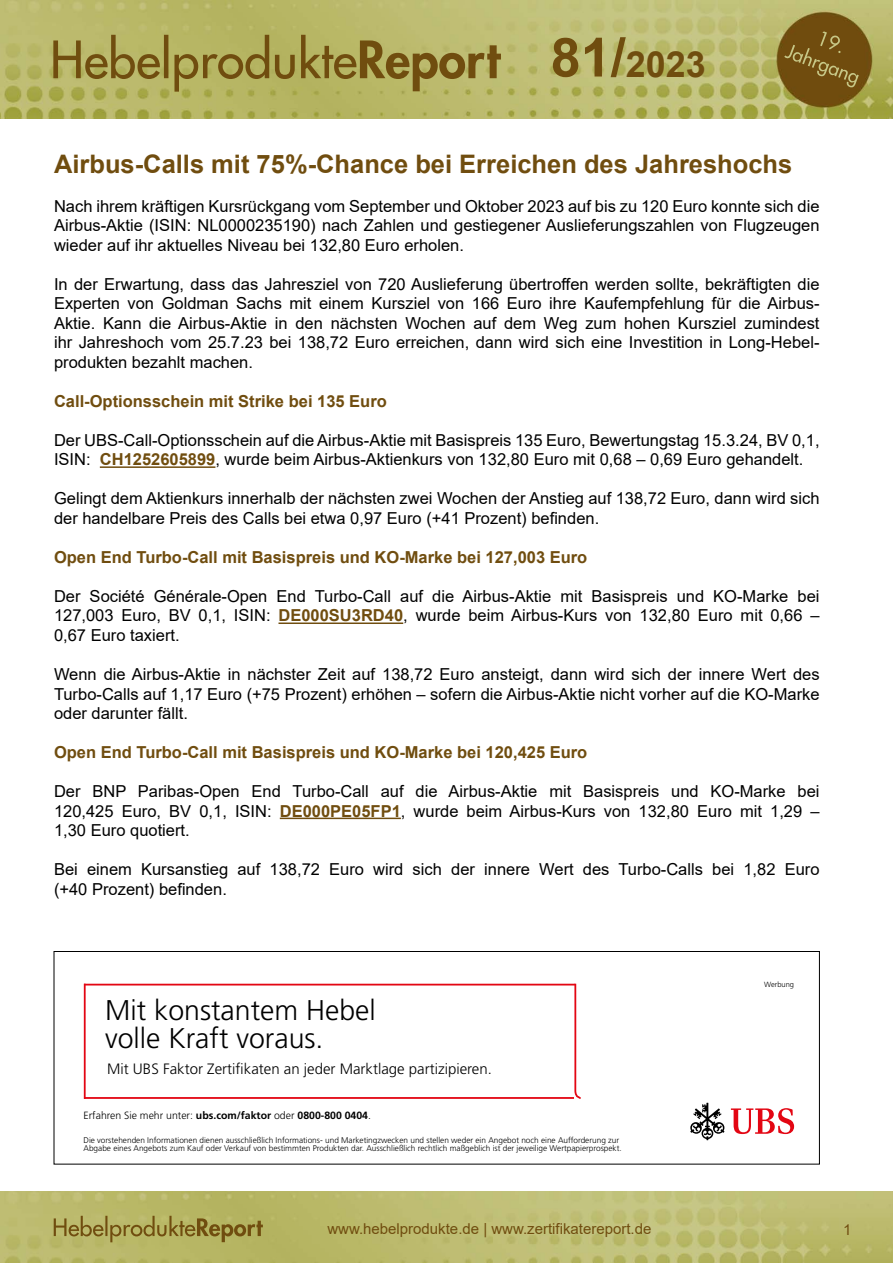
<style>
.page{position:relative;width:893px;height:1263px;background:#fff}
.page>*{position:absolute;margin:0;border:0;box-sizing:border-box;transform-origin:0 0}
.t1{font:700 36px "Arial";color:#704d0f}
.t2{font:300 28.5px/28.5px "Frutiger LT Std";color:#000}
.t3{font:700 25.5px "Arial";color:#704d0f}
.t4{font:16.5px/19.5px "Arial";color:#000;text-align:justify}
.t5{font:700 16.5px "Arial";color:#704d0f}
.t6{font:300 15px "Frutiger LT Std";color:#000}
.t7{font:15px "Arial";color:#704d0f}
.t8{font:300 10.5px "Frutiger LT Std";color:#000}
.t9{font:300 8.25px/8.2px "Frutiger LT Std";color:#000}
.t10{font:300 7.5px "Frutiger LT Std";color:#000}
.s1{font-size:54px}
.s2{font-weight:700;color:#704d0f}
.s3{font-weight:700}
</style>
<div class="page">
<img style="left:0;top:1192px;width:893px;height:71px">
<img style="left:0;top:0;width:893px;height:119px">
<hr style="left:100px;top:466px;width:115px;height:2px;background:#704d0f">
<hr style="left:278px;top:622px;width:125px;height:2px;background:#704d0f">
<hr style="left:280px;top:818px;width:121px;height:1px;background:#704d0f">
<svg style="left:690px;top:1103px;width:34px;height:37px"></svg>
<svg style="left:731px;top:1108px;width:63px;height:26px"></svg>
<hr style="left:84px;top:984px;width:2px;height:115px;background:#e30613">
<svg style="left:573px;top:983px;width:8px;height:116px"></svg>
<hr style="left:84px;top:984px;width:491px;height:1px;background:#e30613">
<hr style="left:84px;top:1097px;width:490px;height:2px;background:#e30613">
<div style="left:54px;top:951px;width:766px;height:213px;border:1px solid #000"></div>
<h1 class="t1" style="left:551px;top:39px;width:157px"><span class="s1">81/</span>2023</h1>
<h3 class="t3" style="left:54px;top:146px;width:740px">Airbus-Calls mit 75%-Chance bei Erreichen des Jahreshochs</h3>
<p class="t4" style="left:54px;top:196px;width:767px">Nach ihrem kräftigen Kursrückgang vom September und Oktober 2023 auf bis zu 120 Euro konnte sich die Airbus-Aktie (ISIN: NL0000235190) nach Zahlen und gestiegener Auslieferungszahlen von Flugzeugen wieder auf ihr aktuelles Niveau bei 132,80 Euro erholen.</p>
<p class="t4" style="left:54px;top:274px;width:767px">In der Erwartung, dass das Jahresziel von 720 Auslieferung übertroffen werden sollte, bekräftigten die Experten von Goldman Sachs mit einem Kursziel von 166 Euro ihre Kaufempfehlung für die Airbus-Aktie. Kann die Airbus-Aktie in den nächsten Wochen auf dem Weg zum hohen Kursziel zumindest ihr Jahreshoch vom 25.7.23 bei 138,72 Euro erreichen, dann wird sich eine Investition in Long-Hebel&shy;produkten bezahlt machen.</p>
<p class="t5" style="left:54px;top:389px;width:334px">Call-Optionsschein mit Strike bei 135 Euro</p>
<p class="t4" style="left:54px;top:430px;width:767px">Der UBS-Call-Optionsschein auf die Airbus-Aktie mit Basispreis 135 Euro, Bewertungstag 15.3.24, BV 0,1,<br>ISIN: <span class="s2">CH1252605899</span>, wurde beim Airbus-Aktienkurs von 132,80 Euro mit 0,68 – 0,69 Euro gehandelt.</p>
<p class="t4" style="left:54px;top:489px;width:767px">Gelingt dem Aktienkurs innerhalb der nächsten zwei Wochen der Anstieg auf 138,72 Euro, dann wird sich der handelbare Preis des Calls bei etwa 0,97 Euro (+41 Prozent) befinden.</p>
<p class="t5" style="left:54px;top:545px;width:535px">Open End Turbo-Call mit Basispreis und KO-Marke bei 127,003 Euro</p>
<p class="t4" style="left:54px;top:586px;width:767px">Der Société Générale-Open End Turbo-Call auf die Airbus-Aktie mit Basispreis und KO-Marke bei 127,003 Euro, BV 0,1, ISIN: <span class="s2">DE000SU3RD40</span>, wurde beim Airbus-Kurs von 132,80 Euro mit 0,66 – 0,67 Euro taxiert.</p>
<p class="t4" style="left:54px;top:664px;width:767px">Wenn die Airbus-Aktie in nächster Zeit auf 138,72 Euro ansteigt, dann wird sich der innere Wert des Turbo-Calls auf 1,17 Euro (+75 Prozent) erhöhen – sofern die Airbus-Aktie nicht vorher auf die KO-Marke oder darunter fällt.</p>
<p class="t5" style="left:54px;top:741px;width:535px">Open End Turbo-Call mit Basispreis und KO-Marke bei 120,425 Euro</p>
<p class="t4" style="left:54px;top:781px;width:767px">Der BNP Paribas-Open End Turbo-Call auf die Airbus-Aktie mit Basispreis und KO-Marke bei 120,425 Euro, BV 0,1, ISIN: <span class="s2">DE000PE05FP1</span>, wurde beim Airbus-Kurs von 132,80 Euro mit 1,29 – 1,30 Euro quotiert.</p>
<p class="t4" style="left:54px;top:859px;width:767px">Bei einem Kursanstieg auf 138,72 Euro wird sich der innere Wert des Turbo-Calls bei 1,82 Euro (+40 Prozent) befinden.</p>
<h2 class="t2" style="left:105px;top:996px;width:272px">Mit konstantem Hebel volle Kraft voraus.</h2>
<p class="t6" style="left:107px;top:1060px;width:386px">Mit UBS Faktor Zertifikaten an jeder Marktlage partizipieren.</p>
<p class="t8" style="left:84px;top:1109px;width:289px">Erfahren Sie mehr unter: <span class="s3">ubs.com/faktor</span> oder <span class="s3">0800-800 0404</span>.</p>
<p class="t9" style="left:84px;top:1136px;width:540px">Die vorstehenden Informationen dienen ausschließlich Informations- und Marketingzwecken und stellen weder ein Angebot noch eine Aufforderung zur<br>Abgabe eines Angebots zum Kauf oder Verkauf von bestimmten Produkten dar. Ausschließlich rechtlich maßgeblich ist der jeweilige Wertpapierprospekt.</p>
<p class="t10" style="left:764px;top:980px;width:31px">Werbung</p>
<p class="t7" style="left:327px;top:1218px;width:326px">www.hebelprodukte.de | www.zertifikatereport.de</p>
<p class="t7" style="left:843px;top:1219px;width:10px">1</p>
</div>
